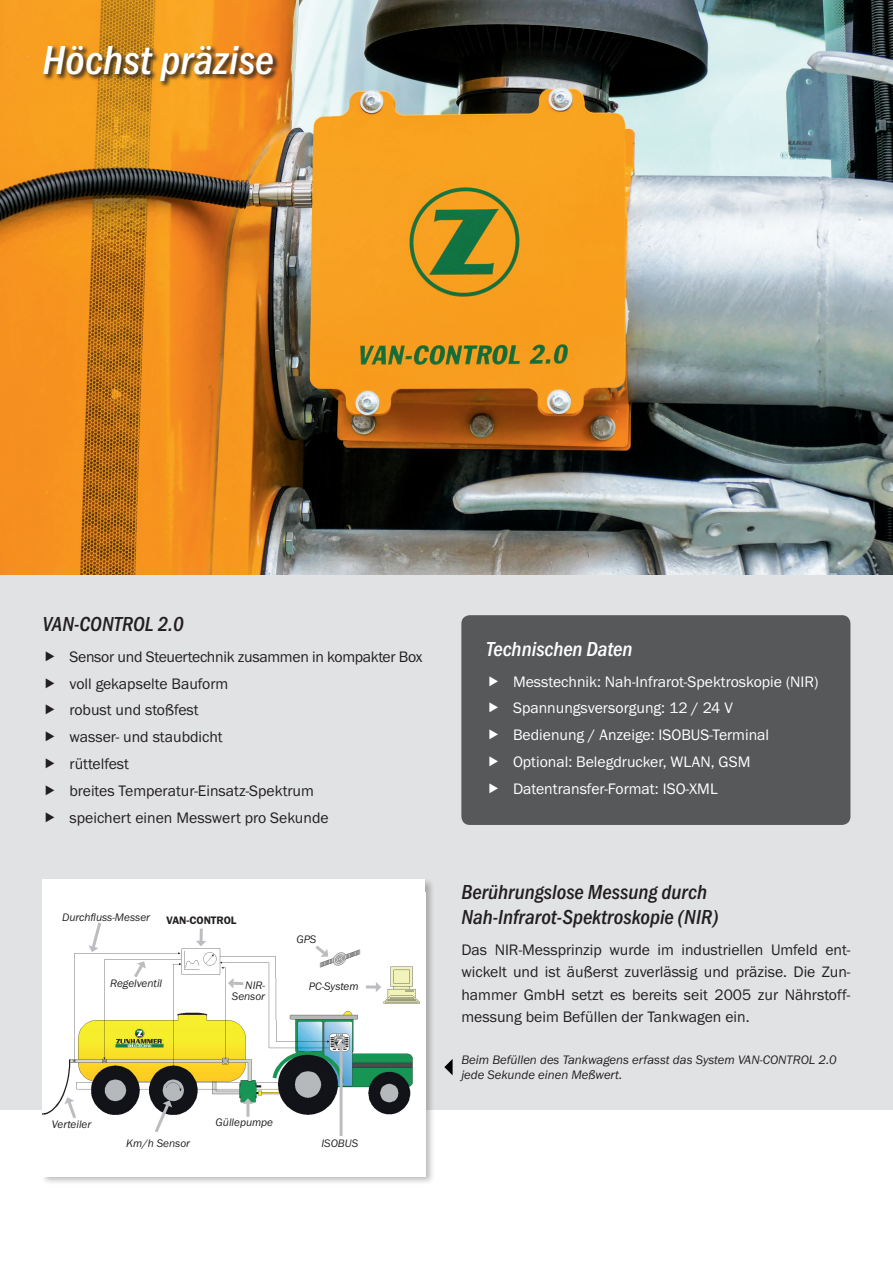
<style>
.page{position:relative;width:893px;height:1263px;background:#fff}
.page>*{position:absolute;margin:0;border:0;box-sizing:border-box;transform-origin:0 0}
.t1{font:italic 500 condensed 42px "Franklin Gothic";letter-spacing:.005em;color:#fff}
.t2{font:italic 500 condensed 21px/25.2px "Franklin Gothic";color:#231f20}
.t3{font:italic 500 condensed 21px "Franklin Gothic";color:#fff}
.t4{font:15.75px/26.7px "Franklin Gothic Itc T";color:#231f20;text-align:justify}
.t5{font:15.75px/26.7px "Franklin Gothic Itc T";color:#fff}
.t6{font:italic 12.75px/15.3px "Franklin Gothic Itc T";color:#231f20}
.t7{font:italic 11.25px/10.5px "Franklin Gothic Itc T";color:#231f20;text-align:right}
.t8{font:600 11.25px "Franklin Gothic";color:#231f20}
</style>
<div class="page">
<div style="left:0;top:574px;width:893px;height:536px;background:#e1e2e4"></div>
<img style="left:0;top:0;width:893px;height:574px">
<div style="left:461px;top:615px;width:389px;height:210px;background:#57585a;border-radius:9px"></div>
<div style="left:42px;top:45px;width:238px;height:43px;background:#231f20;opacity:.75"></div>
<svg style="left:444px;top:1059px;width:9px;height:16px"></svg>
<div style="left:40px;top:877px;width:394px;height:309px;background:#231f20;opacity:.3"></div>
<div style="left:43px;top:879px;width:382px;height:297px;background:#fff"></div>
<img style="left:43px;top:928px;width:377px;height:208px">
<svg style="left:88px;top:922px;width:15px;height:30px"></svg>
<svg style="left:131px;top:961px;width:15px;height:20px"></svg>
<svg style="left:196px;top:929px;width:10px;height:17px"></svg>
<svg style="left:228px;top:978px;width:15px;height:10px"></svg>
<svg style="left:243px;top:1098px;width:10px;height:19px"></svg>
<svg style="left:152px;top:1100px;width:20px;height:36px"></svg>
<svg style="left:64px;top:1097px;width:15px;height:25px"></svg>
<hr style="left:340px;top:1047px;width:3px;height:89px;background:#bcbdc0">
<svg style="left:336px;top:1041px;width:10px;height:6px"></svg>
<svg style="left:312px;top:942px;width:16px;height:15px"></svg>
<svg style="left:366px;top:982px;width:15px;height:10px"></svg>
<h1 class="t1" style="left:43px;top:37px;width:233px">Höchst präzise</h1>
<h2 class="t2" style="left:43px;top:612px;width:143px">VAN-CONTROL 2.0</h2>
<p class="t4" style="left:70px;top:643px;width:354px;text-align:left">Sensor und Steuertechnik zusammen in kompakter Box voll gekapselte Bauform<br>robust und stoßfest<br>wasser- und staubdicht<br>rüttelfest<br>breites Temperatur-Einsatz-Spektrum<br>speichert einen Messwert pro Sekunde</p>
<p class="t7" style="left:62px;top:912px;width:89px">Durchfluss-Messer</p>
<p class="t8" style="left:166px;top:913px;width:72px">VAN-CONTROL</p>
<p class="t7" style="left:296px;top:933px;width:22px">GPS</p>
<p class="t7" style="left:110px;top:978px;width:54px">Regelventil</p>
<p class="t7" style="left:232px;top:980px;width:35px">NIR-<br>Sensor</p>
<p class="t7" style="left:309px;top:980px;width:51px">PC-System</p>
<p class="t7" style="left:52px;top:1119px;width:41px">Verteiler</p>
<p class="t7" style="left:216px;top:1116px;width:59px">Güllepumpe</p>
<p class="t7" style="left:126px;top:1138px;width:65px">Km/h Sensor</p>
<p class="t7" style="left:321px;top:1138px;width:38px">ISOBUS</p>
<h2 class="t3" style="left:486px;top:637px;width:148px">Technischen Daten</h2>
<p class="t5" style="left:513px;top:668px;width:307px">Messtechnik: Nah-Infrarot-Spektroskopie (NIR)<br>Spannungsversorgung: 12 / 24 V<br>Bedienung / Anzeige: ISOBUS-Terminal Optional: Belegdrucker, WLAN, GSM Datentransfer-Format: ISO-XML</p>
<h2 class="t2" style="left:461px;top:879px;width:259px">Berührungslose Messung durch<br>Nah-Infrarot-Spektroskopie (NIR)</h2>
<p class="t4" style="left:461px;top:938px;width:391px;line-height:22.5px">Das NIR-Messprinzip wurde im industriellen Umfeld ent&shy;wickelt und ist äußerst zuverlässig und präzise. Die Zun&shy;hammer GmbH setzt es bereits seit 2005 zur Nährstoff&shy;messung beim Befüllen der Tankwagen ein.</p>
<p class="t6" style="left:461px;top:1052px;width:377px">Beim Befüllen des Tankwagens erfasst das System VAN-CONTROL 2.0 jede Sekunde einen Meßwert.</p>
</div>
